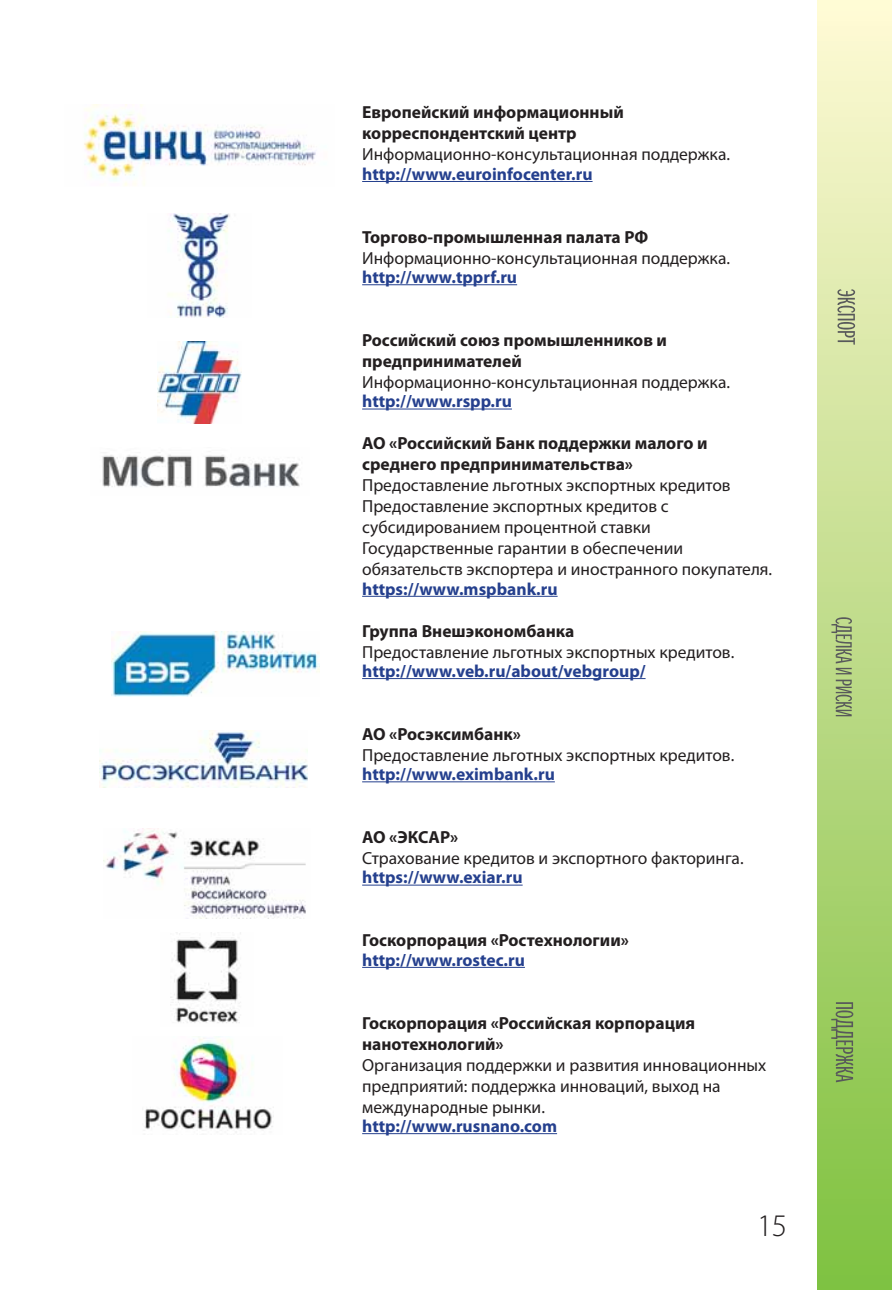
<style>
.page{position:relative;width:893px;height:1290px;background:#fff}
.page>*{position:absolute;margin:0;border:0;box-sizing:border-box;transform-origin:0 0}
.t1{font:300 31.5px "Myriad Pro";color:#231f20}
.t2{font:17.5px/21px "Myriad Pro";color:#231f20}
.t3{font:700 17.5px/21px "Myriad Pro";color:#231f20}
.t4{font:700 17.5px "Myriad Pro";color:#25408e}
</style>
<div class="page">
<div style="left:817px;top:0;width:75px;height:1290px;background:linear-gradient(to bottom,#fff9d4,#7fc03f)"></div>
<svg style="left:831px;top:1002px;width:22px;height:80px;background:#81a35a"></svg>
<hr style="left:362px;top:181px;width:231px;height:1px;background:#25408e">
<hr style="left:362px;top:284px;width:155px;height:1px;background:#25408e">
<hr style="left:362px;top:409px;width:150px;height:1px;background:#25408e">
<hr style="left:362px;top:596px;width:196px;height:1px;background:#25408e">
<hr style="left:362px;top:678px;width:283px;height:1px;background:#25408e">
<hr style="left:362px;top:781px;width:193px;height:1px;background:#25408e">
<hr style="left:362px;top:885px;width:161px;height:1px;background:#25408e">
<hr style="left:362px;top:967px;width:163px;height:1px;background:#25408e">
<hr style="left:362px;top:1133px;width:195px;height:1px;background:#25408e">
<img style="left:84px;top:104px;width:232px;height:82px">
<img style="left:158px;top:342px;width:84px;height:81px">
<img style="left:112px;top:632px;width:208px;height:64px">
<img style="left:99px;top:730px;width:209px;height:57px">
<img style="left:145px;top:1036px;width:129px;height:97px">
<img style="left:170px;top:933px;width:71px;height:90px">
<img style="left:102px;top:454px;width:198px;height:33px">
<img style="left:168px;top:213px;width:62px;height:104px">
<img style="left:104px;top:829px;width:202px;height:89px">
<svg style="left:837px;top:289px;width:18px;height:56px"></svg>
<svg style="left:831px;top:617px;width:21px;height:99px;background:#9eb379"></svg>
<p class="t3" style="left:362px;top:103px;width:263px">Европейский информационный корреспондентский центр</p>
<p class="t2" style="left:362px;top:145px;width:369px">Информационно-консультационная поддержка.</p>
<p class="t4" style="left:362px;top:167px;width:232px">http://www.euroinfocenter.ru</p>
<p class="t3" style="left:362px;top:228px;width:288px">Торгово-промышленная палата РФ</p>
<p class="t2" style="left:362px;top:248px;width:369px">Информационно-консультационная поддержка.</p>
<p class="t4" style="left:362px;top:270px;width:157px">http://www.tpprf.ru</p>
<p class="t3" style="left:362px;top:331px;width:306px">Российский союз промышленников и предпринимателей</p>
<p class="t2" style="left:362px;top:373px;width:369px">Информационно-консультационная поддержка.</p>
<p class="t4" style="left:362px;top:395px;width:151px">http://www.rspp.ru</p>
<p class="t3" style="left:362px;top:434px;width:347px">АО «Российский Банк поддержки малого и среднего предпринимательства»</p>
<p class="t2" style="left:362px;top:476px;width:412px">Предоставление льготных экспортных кредитов Предоставление экспортных кредитов с субсидированием процентной ставки Государственные гарантии в обеспечении обязательств экспортера и иностранного покупателя.</p>
<p class="t4" style="left:362px;top:582px;width:197px">https://www.mspbank.ru</p>
<p class="t3" style="left:362px;top:621px;width:214px">Группа Внешэкономбанка</p>
<p class="t2" style="left:362px;top:642px;width:374px">Предоставление льготных экспортных кредитов.</p>
<p class="t4" style="left:362px;top:664px;width:285px">http://www.veb.ru/about/vebgroup/</p>
<p class="t3" style="left:362px;top:725px;width:160px">АО «Росэксимбанк»</p>
<p class="t2" style="left:362px;top:745px;width:374px">Предоставление льготных экспортных кредитов.</p>
<p class="t4" style="left:362px;top:767px;width:194px">http://www.eximbank.ru</p>
<p class="t3" style="left:362px;top:828px;width:98px">АО «ЭКСАР»</p>
<p class="t2" style="left:362px;top:849px;width:383px">Страхование кредитов и экспортного факторинга.</p>
<p class="t4" style="left:362px;top:871px;width:162px">https://www.exiar.ru</p>
<p class="t3" style="left:362px;top:931px;width:268px">Госкорпорация «Ростехнологии»</p>
<p class="t4" style="left:362px;top:953px;width:164px">http://www.rostec.ru</p>
<p class="t3" style="left:362px;top:1013px;width:334px">Госкорпорация «Российская корпорация нанотехнологий»</p>
<p class="t2" style="left:362px;top:1055px;width:406px">Организация поддержки и развития инновационных предприятий: поддержка инноваций, выход на международные рынки.</p>
<p class="t4" style="left:362px;top:1119px;width:196px">http://www.rusnano.com</p>
<h1 class="t1" style="left:757px;top:1206px;width:32px">15</h1>
</div>
